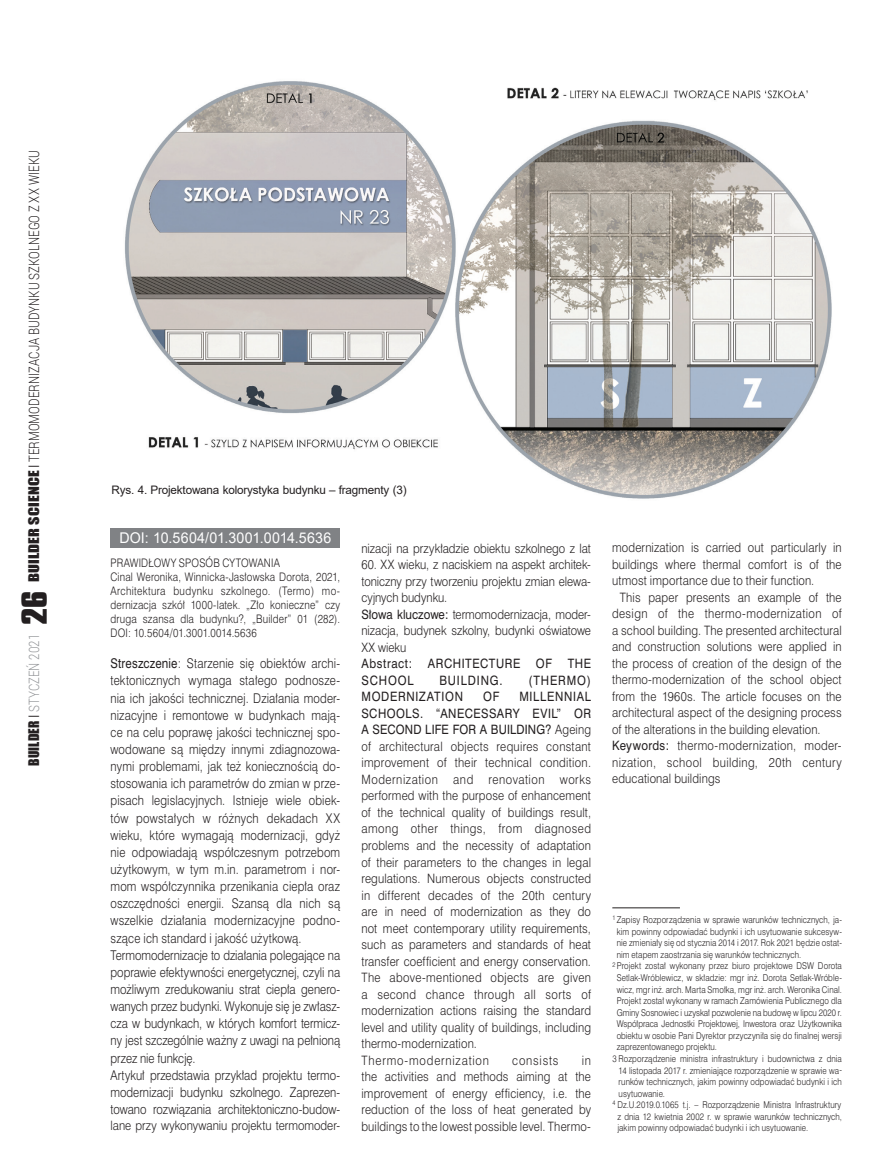
<style>
.page{position:relative;width:893px;height:1170px;background:#fff}
.page>*{position:absolute;margin:0;border:0;box-sizing:border-box;transform-origin:0 0}
.t1{font:14.85px "Arial";letter-spacing:.015em;color:#fff;scale:.96 1}
.t2{font:300 14.25px "Roboto";letter-spacing:.005em;color:#231f20;scale:.8 1}
.t3{font:300 14.25px "Roboto";letter-spacing:.005em;color:#939598;scale:.8 1}
.t4{font:12.45px/17.1px "Swis 721 Lt PL";letter-spacing:.01em;color:#231f20;scale:.86 1}
.t5{font:12px/16.5px "Swis 721 Lt PL";letter-spacing:.015em;color:#231f20;scale:.89 1}
.t6{font:12px/16.5px "Swis 721 PL";letter-spacing:.055em;color:#231f20;text-align:justify;scale:.89 1}
.t7{font:12px "Swis 721 Lt PL";letter-spacing:.04em;color:#231f20;scale:.89 1}
.t8{font:12px "Swis 721 PL";letter-spacing:.08em;color:#231f20;scale:.89 1}
.t9{font:12px "Swis 721 Lt PL";letter-spacing:.065em;color:#231f20;scale:.89 1}
.t10{font:11.7px "Arial";letter-spacing:-.015em;color:#231f20}
.t11{font:10.95px/14px "Swis 721 Lt PL";letter-spacing:.02em;color:#231f20;scale:.86 1}
.t12{font:8.7px "Swis 721 Lt PL";letter-spacing:.01em;color:#231f20;scale:.86 1}
.s1{font-family:"Impact";font-weight:400;font-size:13.5px}
.s2{font-family:"Swis 721 Lt PL";font-weight:400;font-size:13.5px}
.s3{font-family:"Impact";font-weight:400;font-size:13.5px;color:#231f20}
.s4{font-family:"Swis 721 Lt PL";font-weight:400;font-size:13.5px;color:#231f20}
.s5{font-family:"Compacta PL";font-weight:700;font-size:30px;color:#231f20}
.s6{font-family:"Swis 721 PL"}
.s7{font-family:"Swis 721 Lt PL"}
</style>
<div class="page">
<div style="left:111px;top:528px;width:229px;height:19px;background:#808285"></div>
<img style="left:124px;top:81px;width:708px;height:418px">
<hr style="left:612px;top:907px;width:68px;height:1px;background:#231f20">
<p class="t2" style="left:24px;top:582px;width:541px;rotate:-90deg"><span class="s1">BUILDER SCIENCE</span> <span class="s2">I</span> TERMOMODERNIZACJA BUDYNKU SZKOLNEGO Z XX WIEKU</p>
<p class="t3" style="left:24px;top:765px;width:220px;rotate:-90deg"><span class="s3">BUILDER</span> <span class="s4">I</span> STYCZEŃ 2021 <span class="s5">26</span></p>
<p class="t10" style="left:112px;top:482px;width:296px">Rys. 4. Projektowana kolorystyka budynku – fragmenty (3)</p>
<p class="t1" style="left:119px;top:527px;width:222px">DOI: 10.5604/01.3001.0014.5636</p>
<p class="t11" style="left:111px;top:555px;width:268px">PRAWIDŁOWY SPOSÓB CYTOWANIA<br>Cinal Weronika, Winnicka-Jasłowska Dorota, 2021, Architektura budynku szkolnego. (Termo) mo&shy;dernizacja szkół 1000-latek. „Zło konieczne” czy druga szansa dla budynku?, „Builder” 01 (282).<br>DOI: 10.5604/01.3001.0014.5636</p>
<p class="t4" style="left:111px;top:654px;width:268px"><span class="s6">Streszczenie</span>: Starzenie się obiektów archi&shy;tektonicznych wymaga stałego podnosze&shy;nia ich jakości technicznej. Działania moder&shy;nizacyjne i remontowe w budynkach mają&shy;ce na celu poprawę jakości technicznej spo&shy;wodowane są między innymi zdiagnozowa&shy;nymi problemami, jak też koniecznością do&shy;stosowania ich parametrów do zmian w prze&shy;pisach legislacyjnych. Istnieje wiele obiek&shy;tów powstałych w różnych dekadach XX wieku, które wymagają modernizacji, gdyż nie odpowiadają współczesnym potrzebom użytkowym, w tym m.in. parametrom i nor&shy;mom współczynnika przenikania ciepła oraz oszczędności energii. Szansą dla nich są wszelkie działania modernizacyjne podno&shy;szące ich standard i jakość użytkową.<br>Termomodernizacje to działania polegające na poprawie efektywności energetycznej, czyli na możliwym zredukowaniu strat ciepła genero&shy;wanych przez budynki. Wykonuje się je zwłasz&shy;cza w budynkach, w których komfort termicz&shy;ny jest szczególnie ważny z uwagi na pełnioną przez nie funkcję.<br>Artykuł przedstawia przykład projektu termo&shy;modernizacji budynku szkolnego. Zaprezen&shy;towano rozwiązania architektoniczno-budow-</p>
<p class="t5" style="left:111px;top:1117px;width:259px">lane przy wykonywaniu projektu termomoder-</p>
<p class="t5" style="left:361px;top:540px;width:259px">nizacji na przykładzie obiektu szkolnego z lat</p>
<p class="t5" style="left:361px;top:556px;width:259px">60. XX wieku, z naciskiem na aspekt architek&shy;toniczny przy tworzeniu projektu zmian elewa&shy;cyjnych budynku.<br><span class="s6">Słowa kluczowe:</span> termomodernizacja, moder&shy;nizacja, budynek szkolny, budynki oświatowe XX wieku</p>
<p class="t6" style="left:361px;top:655px;width:59px">Abstract:</p>
<p class="t6" style="left:428px;top:655px;width:105px">ARCHITECTURE</p>
<p class="t6" style="left:536px;top:655px;width:20px">OF</p>
<p class="t6" style="left:568px;top:655px;width:28px">THE</p>
<p class="t6" style="left:361px;top:672px;width:60px">SCHOOL</p>
<p class="t8" style="left:439px;top:672px;width:72px">BUILDING.</p>
<p class="t6" style="left:528px;top:672px;width:72px">(THERMO)</p>
<p class="t6" style="left:361px;top:688px;width:116px">MODERNIZATION</p>
<p class="t6" style="left:483px;top:688px;width:20px">OF</p>
<p class="t6" style="left:361px;top:688px;width:259px;text-indent:158px">MILLENNIAL SCHOOLS. “ANECESSARY EVIL” OR A SECOND LIFE FOR A BUILDING? <span class="s7">Ageing</span></p>
<p class="t5" style="left:361px;top:738px;width:259px;text-align:justify">of architectural objects requires constant improvement of their technical condition.<br>Modernization</p>
<p class="t5" style="left:361px;top:771px;width:259px;text-indent:198px">works performed with the purpose of enhancement of the technical quality of buildings result, among other things, from diagnosed problems and the necessity of adaptation of their parameters to the changes in legal regulations. Numerous objects constructed in different decades of the 20th century are in need of modernization as they do not meet contemporary utility requirements, such as parameters and standards of heat transfer coefficient and energy conservation.<br>The above-mentioned objects are given a second chance through all sorts of modernization actions raising the standard level and utility quality of buildings, including thermo-modernization.<br>Thermo-modernization</p>
<p class="t5" style="left:453px;top:771px;width:24px">and</p>
<p class="t7" style="left:488px;top:771px;width:65px">renovation</p>
<p class="t5" style="left:361px;top:1051px;width:259px;text-align:justify;text-indent:220px">in the activities and methods aiming at the improvement of energy efficiency, i.e. the reduction of the loss of heat generated by buildings to the lowest possible level. Thermo-</p>
<p class="t9" style="left:512px;top:1052px;width:53px">consists</p>
<p class="t5" style="left:612px;top:539px;width:259px;text-align:justify">modernization is carried out particularly in buildings where thermal comfort is of the utmost importance due to their function.</p>
<p class="t5" style="left:612px;top:589px;width:259px;text-indent:8px">This paper presents an example of the design of the thermo-modernization of a school building. The presented architectural and construction solutions were applied in the process of creation of the design of the thermo-modernization of the school object from the 1960s. The article focuses on the architectural aspect of the designing process of the alterations in the building elevation.<br><span class="s6">Keywords:</span> thermo-modernization, moder&shy;nization, school building, 20th century educational buildings</p>
<p class="t12" style="left:612px;top:914px;width:268px"><sup>1</sup> Zapisy Rozporządzenia w sprawie warunków technicznych, ja-</p>
<p class="t12" style="left:617px;top:925px;width:263px">kim powinny odpowiadać budynki i ich usytuowanie sukcesyw-</p>
<p class="t12" style="left:617px;top:937px;width:263px">nie zmieniały się od stycznia 2014 i 2017. Rok 2021 będzie ostat-</p>
<p class="t12" style="left:617px;top:948px;width:216px">nim etapem zaostrzania się warunków technicznych.</p>
<p class="t12" style="left:612px;top:960px;width:268px"><sup>2</sup> Projekt został wykonany przez biuro projektowe DSW Dorota</p>
<p class="t12" style="left:617px;top:971px;width:263px">Setlak-Wróblewicz, w składzie: mgr inż. Dorota Setlak-Wróble-</p>
<p class="t12" style="left:617px;top:983px;width:263px">wicz, mgr inż. arch. Marta Smołka, mgr inż. arch. Weronika Cinal.</p>
<p class="t12" style="left:617px;top:995px;width:263px">Projekt został wykonany w ramach Zamówienia Publicznego dla</p>
<p class="t12" style="left:617px;top:1006px;width:263px">Gminy Sosnowiec i uzyskał pozwolenie na budowę w lipcu 2020 r.</p>
<p class="t12" style="left:617px;top:1018px;width:263px">Współpraca Jednostki Projektowej, Inwestora oraz Użytkownika</p>
<p class="t12" style="left:617px;top:1029px;width:263px">obiektu w osobie Pani Dyrektor przyczyniła się do finalnej wersji</p>
<p class="t12" style="left:617px;top:1041px;width:118px">zaprezentowanego projektu.</p>
<p class="t12" style="left:612px;top:1052px;width:268px">3 Rozporządzenie ministra infrastruktury i budownictwa z dnia</p>
<p class="t12" style="left:619px;top:1064px;width:261px">14 listopada 2017 r. zmieniające rozporządzenie w sprawie wa-</p>
<p class="t12" style="left:619px;top:1075px;width:261px">runków technicznych, jakim powinny odpowiadać budynki i ich</p>
<p class="t12" style="left:619px;top:1087px;width:56px">usytuowanie.</p>
<p class="t12" style="left:612px;top:1098px;width:268px"><sup>4</sup> Dz.U.2019.0.1065 t.j. – Rozporządzenie Ministra Infrastruktury</p>
<p class="t12" style="left:617px;top:1110px;width:263px">z dnia 12 kwietnia 2002 r. w sprawie warunków technicznych,</p>
<p class="t12" style="left:617px;top:1122px;width:223px">jakim powinny odpowiadać budynki i ich usytuowanie.</p>
</div>
